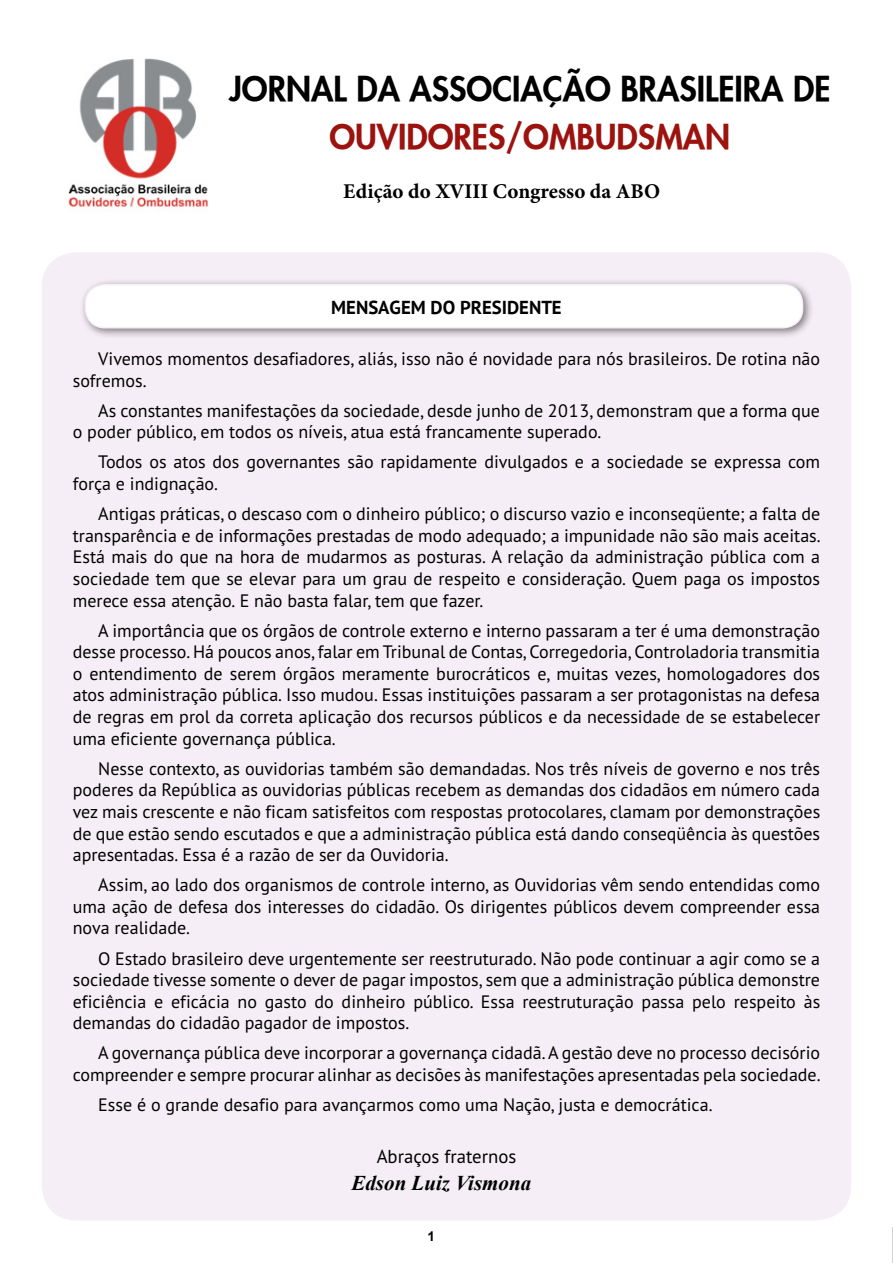
<style>
.page{position:relative;width:893px;height:1263px;background:#fff}
.page>*{position:absolute;margin:0;border:0;box-sizing:border-box;transform-origin:0 0}
.t1{font:800 33px "Futura";color:#000}
.t2{font:800 33px "Futura";color:#9c120e}
.t3{font:700 21px "Minion Pro";color:#000}
.t4{font:italic 700 21px "Times New Roman";color:#000}
.t5{font:700 18.75px "PT Sans";color:#000}
.t6{font:18.75px "PT Sans";color:#000}
.t7{font:18px/21.6px "PT Sans";color:#000;text-align:justify}
.t8{font:700 13.5px "Arial";color:#000}
</style>
<div class="page">
<hr style="left:892px;top:1227px;width:1px;height:36px;background:#a7a9ac">
<div style="left:43px;top:253px;width:807px;height:967px;background:#f6eef6;border-radius:34px"></div>
<div style="left:79px;top:279px;width:735px;height:61px;background:#000;opacity:.48"></div>
<div style="left:85px;top:285px;width:718px;height:43px;background:#fff;border-radius:20px"></div>
<div style="left:85px;top:284px;width:718px;height:44px;border:2px solid #f6eef6;border-radius:20px"></div>
<img style="left:68px;top:58px;width:140px;height:151px">
<h1 class="t1" style="left:229px;top:68px;width:603px">JORNAL DA ASSOCIAÇÃO BRASILEIRA DE</h1>
<h1 class="t2" style="left:329px;top:116px;width:402px">OUVIDORES/OMBUDSMAN</h1>
<p class="t3" style="left:343px;top:176px;width:318px">Edição do XVIII Congresso da ABO</p>
<p class="t5" style="left:331px;top:298px;width:232px">MENSAGEM DO PRESIDENTE</p>
<p class="t7" style="left:73px;top:347px;width:749px;text-indent:26px">Vivemos momentos desafiadores, aliás, isso não é novidade para nós brasileiros. De rotina não sofremos.</p>
<p class="t7" style="left:73px;top:399px;width:749px;text-indent:26px">As constantes manifestações da sociedade, desde junho de 2013, demonstram que a forma que o poder público, em todos os níveis, atua está francamente superado.</p>
<p class="t7" style="left:73px;top:451px;width:749px;text-indent:26px">Todos os atos dos governantes são rapidamente divulgados e a sociedade se expressa com força e indignação.</p>
<p class="t7" style="left:73px;top:503px;width:749px;text-indent:26px">Antigas práticas, o descaso com o dinheiro público; o discurso vazio e inconseqüente; a falta de transparência e de informações prestadas de modo adequado; a impunidade não são mais aceitas.<br>Está mais do que na hora de mudarmos as posturas. A relação da administração pública com a sociedade tem que se elevar para um grau de respeito e consideração. Quem paga os impostos merece essa atenção. E não basta falar, tem que fazer.</p>
<p class="t7" style="left:73px;top:619px;width:749px;text-indent:26px">A importância que os órgãos de controle externo e interno passaram a ter é uma demonstração desse processo. Há poucos anos, falar em Tribunal de Contas, Corregedoria, Controladoria transmitia o entendimento de serem órgãos meramente burocráticos e, muitas vezes, homologadores dos atos administração pública. Isso mudou. Essas instituições passaram a ser protagonistas na defesa de regras em prol da correta aplicação dos recursos públicos e da necessidade de se estabelecer uma eficiente governança pública.</p>
<p class="t7" style="left:73px;top:757px;width:749px;text-indent:26px">Nesse contexto, as ouvidorias também são demandadas. Nos três níveis de governo e nos três poderes da República as ouvidorias públicas recebem as demandas dos cidadãos em número cada vez mais crescente e não ficam satisfeitos com respostas protocolares, clamam por demonstrações de que estão sendo escutados e que a administração pública está dando conseqüência às questões apresentadas. Essa é a razão de ser da Ouvidoria.</p>
<p class="t7" style="left:73px;top:874px;width:749px;text-indent:26px">Assim, ao lado dos organismos de controle interno, as Ouvidorias vêm sendo entendidas como uma ação de defesa dos interesses do cidadão. Os dirigentes públicos devem compreender essa nova realidade.</p>
<p class="t7" style="left:73px;top:947px;width:749px;text-indent:26px">O Estado brasileiro deve urgentemente ser reestruturado. Não pode continuar a agir como se a sociedade tivesse somente o dever de pagar impostos, sem que a administração pública demonstre eficiência e eficácia no gasto do dinheiro público. Essa reestruturação passa pelo respeito às demandas do cidadão pagador de impostos.</p>
<p class="t7" style="left:73px;top:1042px;width:749px;text-align:right">A governança pública deve incorporar a governança cidadã. A gestão deve no processo decisório compreender e sempre procurar alinhar as decisões às manifestações apresentadas pela sociedade.</p>
<p class="t7" style="left:98px;top:1093px;width:616px">Esse é o grande desafio para avançarmos como uma Nação, justa e democrática.</p>
<p class="t6" style="left:377px;top:1144px;width:141px">Abraços fraternos</p>
<p class="t4" style="left:351px;top:1168px;width:181px">Edson Luiz Vismona</p>
<p class="t8" style="left:428px;top:1227px;width:9px">1</p>
</div>
